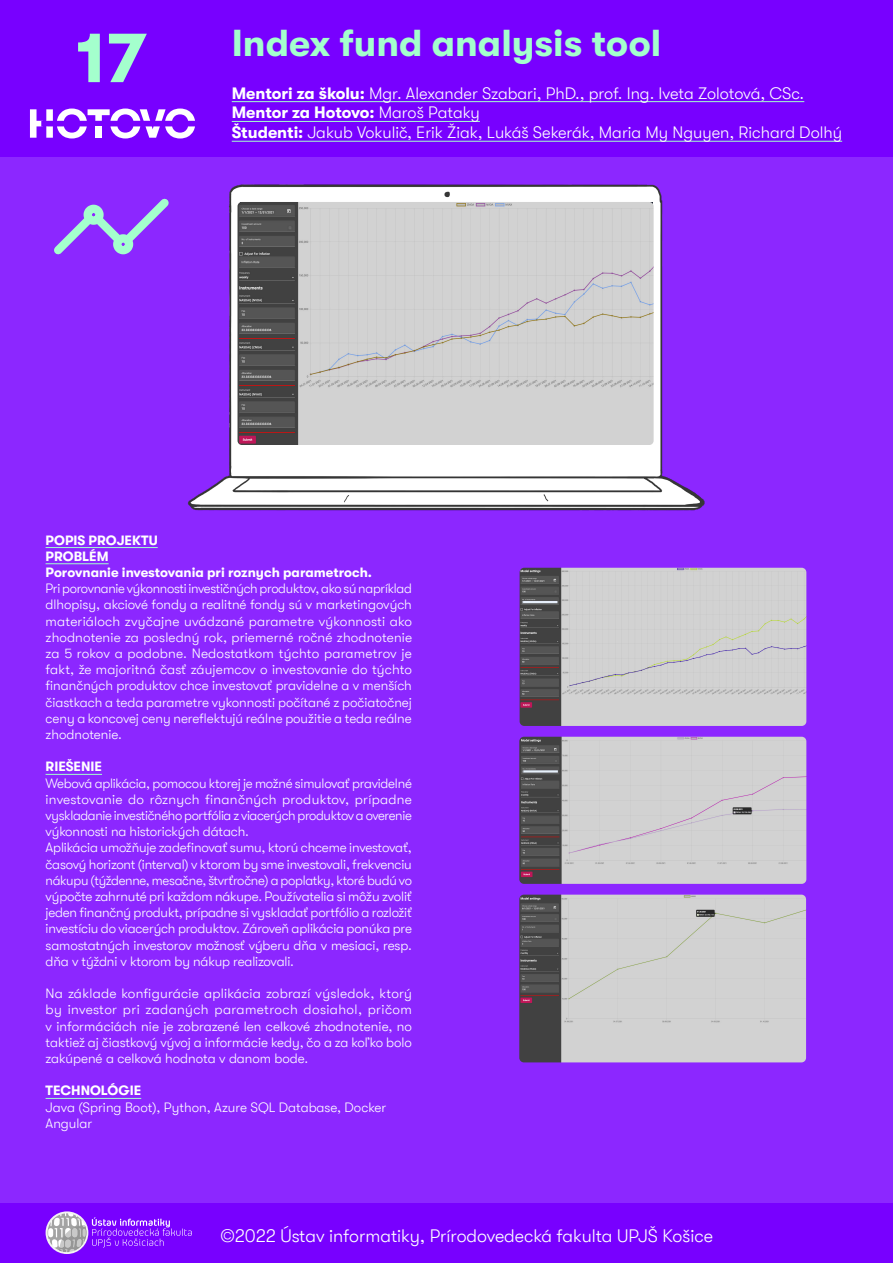
<style>
.page{position:relative;width:893px;height:1263px;background:#8c27ff}
.page>*{position:absolute;margin:0;border:0;box-sizing:border-box;transform-origin:0 0}
.headline{font:700 71.25px "GT Walsheim";color:#a4ffcd}
.t1{font:700 37.5px "GT Walsheim";color:#a4ffcd}
.mentor-bezpodskrt{font:300 18px "GT Walsheim";color:#fff}
.mentor{font:300 16.5px "GT Walsheim";color:#fff}
.mentor-2{font:700 16.5px "GT Walsheim";color:#fff}
.mentor-bezpodskrt-2{font:300 13.5px/16.2px "GT Walsheim";letter-spacing:-.005em;color:#fff;text-align:justify}
.mentor-3{font:700 13.5px "GT Walsheim";color:#fff}
.s1{font-weight:700}
.s2{font-weight:300}
</style>
<div class="page">
<div style="left:0;top:0;width:893px;height:156px;background:#7800ff"></div>
<hr style="left:232px;top:101px;width:572px;height:1px;background:#a4ffcd">
<hr style="left:232px;top:121px;width:248px;height:1px;background:#a4ffcd">
<hr style="left:232px;top:141px;width:610px;height:1px;background:#a4ffcd">
<svg style="left:30px;top:109px;width:11px;height:29px"></svg>
<div style="left:46px;top:109px;width:7px;height:12px;background:#fff"></div>
<div style="left:46px;top:126px;width:7px;height:12px;background:#fff"></div>
<svg style="left:57px;top:109px;width:138px;height:29px"></svg>
<hr style="left:46px;top:547px;width:112px;height:1px;background:#a4ffcd">
<hr style="left:46px;top:563px;width:63px;height:1px;background:#a4ffcd">
<hr style="left:46px;top:774px;width:56px;height:1px;background:#a4ffcd">
<hr style="left:46px;top:1098px;width:95px;height:1px;background:#a4ffcd">
<svg style="left:54px;top:204px;width:84px;height:51px"></svg>
<img style="left:138px;top:127px;width:617px;height:441px">
<div style="left:241px;top:436px;width:411px;height:25px;background:#fff"></div>
<img style="left:238px;top:202px;width:416px;height:243px">
<img style="left:519px;top:895px;width:287px;height:167px">
<img style="left:519px;top:737px;width:287px;height:147px">
<img style="left:520px;top:568px;width:286px;height:158px">
<div style="left:0;top:1204px;width:893px;height:59px;background:#7800ff"></div>
<svg style="left:92px;top:1217px;width:100px;height:31px"></svg>
<svg style="left:46px;top:1211px;width:42px;height:43px"></svg>
<svg style="left:48px;top:1213px;width:38px;height:39px"></svg>
<p class="headline" style="left:76px;top:18px;width:73px">17</p>
<p class="t1" style="left:232px;top:22px;width:431px">Index fund analysis tool</p>
<p class="mentor" style="left:232px;top:84px;width:574px"><span class="s1">Mentori za školu:</span> Mgr. Alexander Szabari, PhD., prof. Ing. Iveta Zolotová, CSc.</p>
<p class="mentor-2" style="left:232px;top:103px;width:250px">Mentor za Hotovo: <span class="s2">Maroš Pataky</span></p>
<p class="mentor" style="left:232px;top:123px;width:612px"><span class="s1">Študenti:</span> Jakub Vokulič, Erik Žiak, Lukáš Sekerák, Maria My Nguyen, Richard Dolhý</p>
<p class="mentor-3" style="left:46px;top:532px;width:114px">POPIS PROJEKTU</p>
<p class="mentor-3" style="left:46px;top:548px;width:65px">PROBLÉM</p>
<p class="mentor-3" style="left:46px;top:565px;width:328px">Porovnanie investovania pri roznych parametroch.</p>
<p class="mentor-bezpodskrt-2" style="left:46px;top:580px;width:368px">Pri porovnanie výkonnosti investičných produktov, ako sú napríklad dlhopisy, akciové fondy a realitné fondy sú v marketingových materiáloch zvyčajne uvádzané parametre výkonnosti ako zhodnotenie za posledný rok, priemerné ročné zhodnotenie za 5 rokov a podobne. Nedostatkom týchto parametrov je fakt, že majoritná časť záujemcov o investovanie do týchto finančných produktov chce investovať pravidelne a v menších čiastkach a teda parametre vykonnosti počítané z počiatočnej ceny a koncovej ceny nereflektujú reálne použitie a teda reálne zhodnotenie.</p>
<p class="mentor-3" style="left:46px;top:759px;width:58px">RIEŠENIE</p>
<p class="mentor-bezpodskrt-2" style="left:46px;top:775px;width:368px">Webová aplikácia, pomocou ktorej je možné simulovať pravidelné investovanie do rôznych finančných produktov, prípadne vyskladanie investičného portfólia z viacerých produktov a overenie výkonnosti na historických dátach.</p>
<p class="mentor-bezpodskrt-2" style="left:46px;top:840px;width:368px">Aplikácia umožňuje zadefinovať sumu, ktorú chceme investovať, časový horizont (interval) v ktorom by sme investovali, frekvenciu nákupu (týždenne, mesačne, štvrťročne) a poplatky, ktoré budú vo výpočte zahrnuté pri každom nákupe. Používatelia si môžu zvoliť jeden finančný produkt, prípadne si vyskladať portfólio a rozložiť investíciu do viacerých produktov. Zároveň aplikácia ponúka pre samostatných investorov možnosť výberu dňa v mesiaci, resp. dňa v týždni v ktorom by nákup realizovali.</p>
<p class="mentor-bezpodskrt-2" style="left:46px;top:985px;width:368px">Na základe konfigurácie aplikácia zobrazí výsledok, ktorý by investor pri zadaných parametroch dosiahol, pričom v informáciách nie je zobrazené len celkové zhodnotenie, no taktiež aj čiastkový vývoj a informácie kedy, čo a za koľko bolo zakúpené a celková hodnota v danom bode.</p>
<p class="mentor-3" style="left:46px;top:1083px;width:97px">TECHNOLÓGIE</p>
<p class="mentor-bezpodskrt-2" style="left:46px;top:1099px;width:342px">Java (Spring Boot), Python, Azure SQL Database, Docker</p>
<p class="mentor-bezpodskrt-2" style="left:46px;top:1115px;width:48px">Angular</p>
<p class="mentor-bezpodskrt" style="left:221px;top:1226px;width:494px">©2022 Ústav informatiky, Prírodovedecká fakulta UPJŠ Košice</p>
</div>
